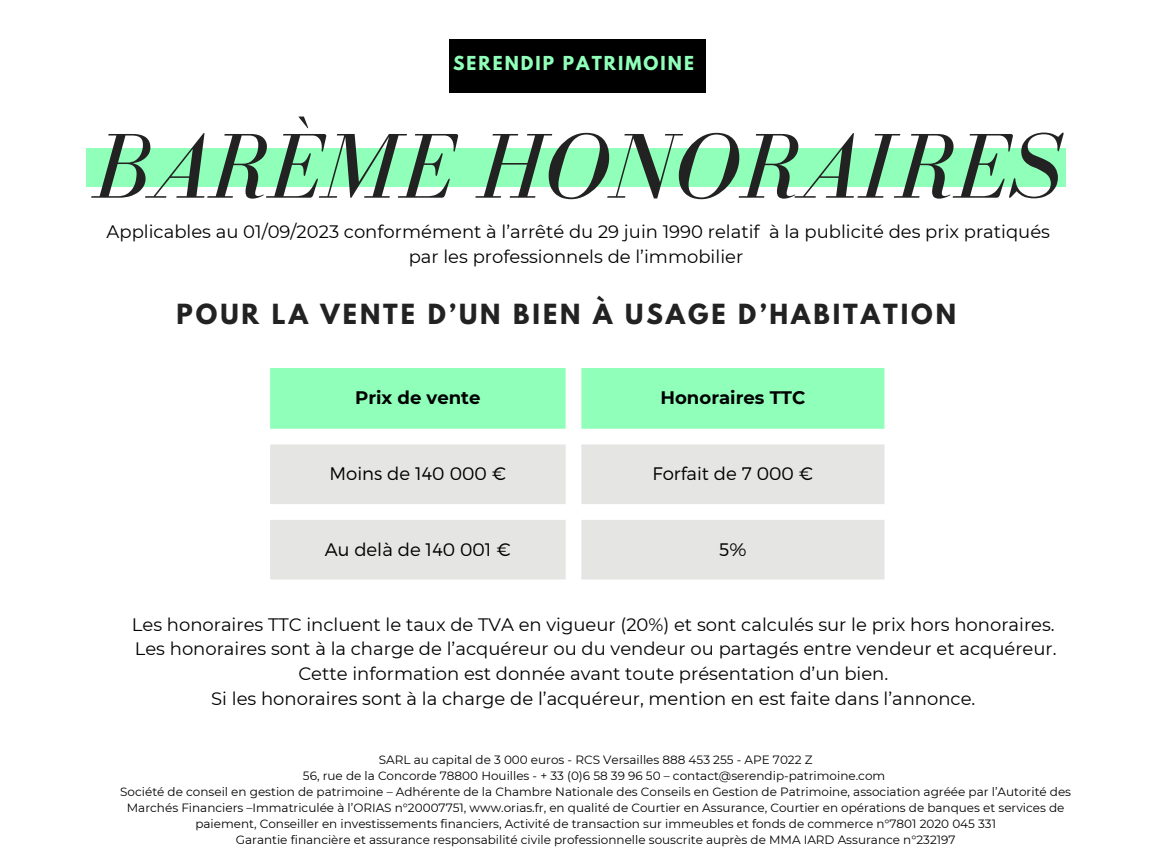
<style>
.page{position:relative;width:1152px;height:864px;background:#fff}
.page>*{position:absolute;margin:0;border:0;box-sizing:border-box;transform-origin:0 0}
.t1{font:italic 94.8px "Bodoni FLF";color:#222}
.t2{font:700 24.6px "League Spartan";letter-spacing:.12em;color:#222}
.t3{font:300 18.15px "Montserrat";color:#000}
.t4{font:700 18.15px "Montserrat";color:#000}
.t5{font:18px/24.8px "Montserrat";color:#000;text-align:center}
.t6{font:700 17.1px "League Spartan";letter-spacing:.12em;color:#90ffb9}
.t7{font:12px/16px "Montserrat";color:#000;text-align:center}
</style>
<div class="page">
<div style="left:449px;top:39px;width:256px;height:53px;background:#000"></div>
<div style="left:86px;top:148px;width:980px;height:39px;background:#90ffb9"></div>
<div style="left:270px;top:368px;width:615px;height:61px;background:#90ffb9"></div>
<svg style="left:270px;top:444px;width:615px;height:135px;background:#e8e8e7"></svg>
<p class="t6" style="left:453px;top:54px;width:242px">SERENDIP PATRIMOINE</p>
<p class="t1" style="left:93px;top:115px;width:971px">BARÈME HONORAIRES</p>
<p class="t5" style="left:107px;top:219px;width:945px">Applicables au 01/09/2023 conformément à l’arrêté du 29 juin 1990 relatif à la publicité des prix pratiqués par les professionnels de l’immobilier</p>
<p class="t2" style="left:177px;top:302px;width:781px">POUR LA VENTE D’UN BIEN À USAGE D’HABITATION</p>
<p class="t4" style="left:355px;top:386px;width:127px">Prix de vente</p>
<p class="t4" style="left:660px;top:386px;width:146px">Honoraires TTC</p>
<p class="t3" style="left:330px;top:462px;width:178px">Moins de 140 000 €</p>
<p class="t3" style="left:653px;top:462px;width:162px">Forfait de 7 000 €</p>
<p class="t3" style="left:325px;top:538px;width:188px">Au delà de 140 001 €</p>
<p class="t3" style="left:719px;top:538px;width:29px">5%</p>
<p class="t5" style="left:132px;top:612px;width:924px">Les honoraires TTC incluent le taux de TVA en vigueur (20%) et sont calculés sur le prix hors honoraires.</p>
<p class="t5" style="left:135px;top:636px;width:923px">Les honoraires sont à la charge de l’acquéreur ou du vendeur ou partagés entre vendeur et acquéreur.</p>
<p class="t5" style="left:298px;top:661px;width:591px">Cette information est donnée avant toute présentation d’un bien.</p>
<p class="t5" style="left:211px;top:686px;width:766px">Si les honoraires sont à la charge de l’acquéreur, mention en est faite dans l’annonce.</p>
<p class="t7" style="left:379px;top:752px;width:435px">SARL au capital de 3 000 euros - RCS Versailles 888 453 255 - APE 7022 Z</p>
<p class="t7" style="left:303px;top:768px;width:584px">56, rue de la Concorde 78800 Houilles - + 33 (0)6 58 39 96 50 – contact@serendip-patrimoine.com</p>
<p class="t7" style="left:120px;top:784px;width:952px">Société de conseil en gestion de patrimoine – Adhérente de la Chambre Nationale des Conseils en Gestion de Patrimoine, association agréée par l’Autorité des<br>Marchés Financiers –Immatriculée à l’ORIAS n°20007751, www.orias.fr, en qualité de Courtier en Assurance, Courtier en opérations de banques et services de paiement, Conseiller en investissements financiers, Activité de transaction sur immeubles et fonds de commerce n°7801 2020 045 331</p>
<p class="t7" style="left:236px;top:832px;width:721px">Garantie financière et assurance responsabilité civile professionnelle souscrite auprès de MMA IARD Assurance n°232197</p>
</div>
